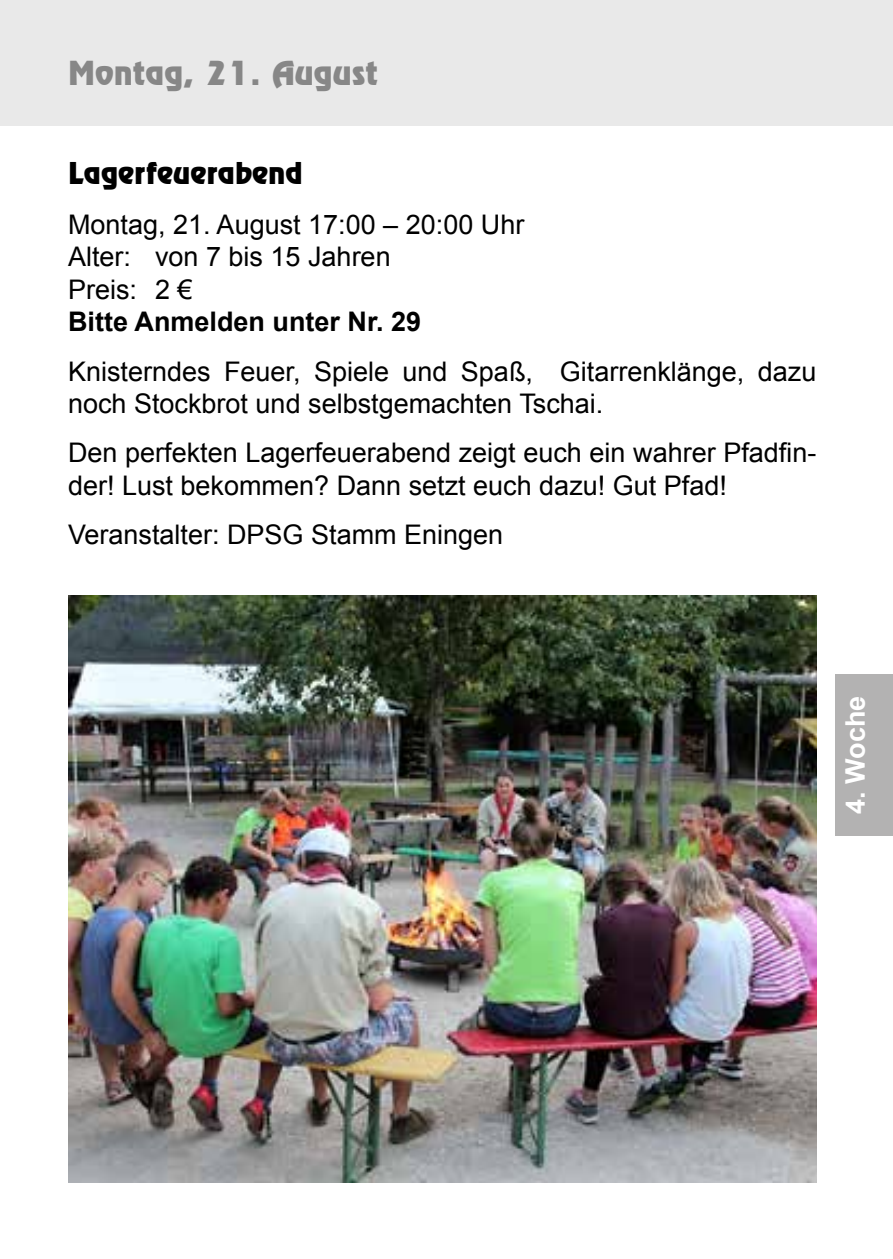
<style>
.page{position:relative;width:893px;height:1259px;background:#fff}
.page>*{position:absolute;margin:0;border:0;box-sizing:border-box;transform-origin:0 0}
.t1{font:33px "Revue BT";color:#878787}
.t2{font:30px "Revue BT";color:#000}
.t3{font:27px/32.4px "Arial";color:#000}
.t4{font:700 27px "Arial";color:#000}
.t5{font:700 27px "Arial";color:#fff}
</style>
<div class="page">
<div style="left:0;top:0;width:893px;height:125px;background:#e9e9e9"></div>
<img style="left:68px;top:595px;width:748px;height:587px">
<div style="left:835px;top:674px;width:58px;height:161px;background:#b3b2b2"></div>
<p class="t1" style="left:68px;top:53px;width:312px">Montag, 21. August</p>
<p class="t2" style="left:68px;top:155px;width:236px">Lagerfeuerabend</p>
<p class="t3" style="left:68px;top:208px;width:458px">Montag, 21. August 17:00 – 20:00 Uhr<br>Alter: von 7 bis 15 Jahren<br>Preis: 2 €</p>
<p class="t4" style="left:68px;top:304px;width:355px">Bitte Anmelden unter Nr. 29</p>
<p class="t3" style="left:68px;top:355px;width:750px">Knisterndes Feuer, Spiele und Spaß, Gitarrenklänge, dazu noch Stockbrot und selbstgemachten Tschai.</p>
<p class="t3" style="left:68px;top:437px;width:750px">Den perfekten Lagerfeuerabend zeigt euch ein wahrer Pfadfin&shy;der! Lust bekommen? Dann setzt euch dazu! Gut Pfad!</p>
<p class="t3" style="left:68px;top:519px;width:437px">Veranstalter: DPSG Stamm Eningen</p>
<p class="t5" style="left:838px;top:813px;width:120px;rotate:-90deg">4. Woche</p>
</div>
